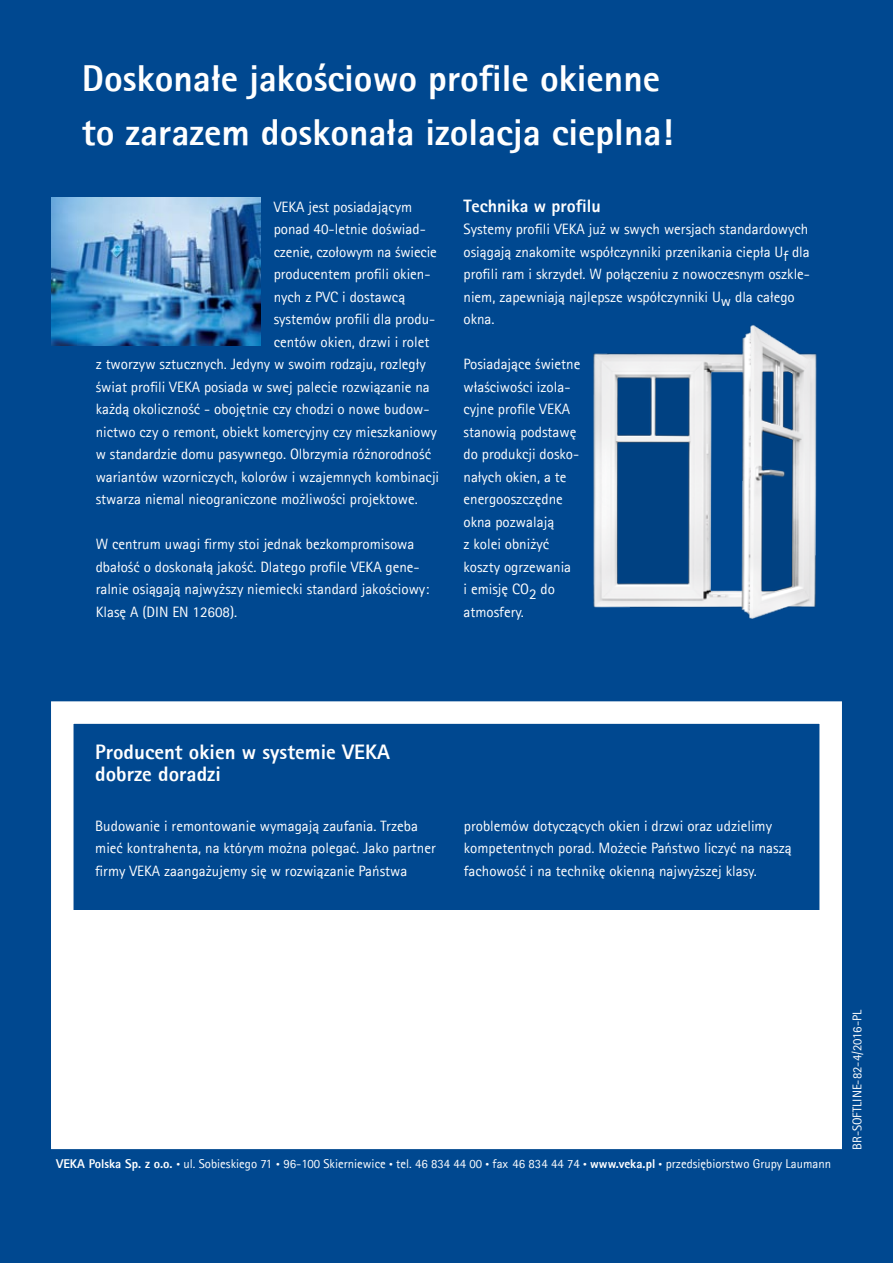
<style>
.page{position:relative;width:893px;height:1263px;background:#004890}
.page>*{position:absolute;margin:0;border:0;box-sizing:border-box;transform-origin:0 0}
.t1{font:800 37.5px/54px "Rotis Sans Serif Pl";color:#fff}
.t2{font:800 21px/22.5px "Rotis Sans Serif Pl";color:#fff}
.t3{font:800 18px "Rotis Sans Serif Pl";color:#fff}
.t4{font:15px/22.5px "Rotis Sans Serif Pl";color:#fff}
.t5{font:12.75px "Rotis Sans Serif Pl";color:#fff}
.s1{font-weight:800}
.s2{font-size:7.5px}
</style>
<div class="page">
<div style="left:51px;top:910px;width:791px;height:236px;background:#fff"></div>
<div style="left:51px;top:701px;width:791px;height:448px;border:22px solid #fff"></div>
<img style="left:51px;top:198px;width:210px;height:147px">
<img style="left:593px;top:324px;width:224px;height:295px">
<h1 class="t1" style="left:82px;top:51px;width:593px">Doskonałe jakościowo profile okienne to zarazem doskonała izolacja cieplna!</h1>
<p class="t4" style="left:274px;top:195px;width:140px">VEKA jest posiadającym</p>
<p class="t4" style="left:274px;top:218px;width:154px">ponad 40-letnie doświad-</p>
<p class="t4" style="left:274px;top:240px;width:165px">czenie, czołowym na świecie</p>
<p class="t4" style="left:274px;top:263px;width:158px">producentem profili okien-</p>
<p class="t4" style="left:274px;top:285px;width:133px">nych z PVC i dostawcą</p>
<p class="t4" style="left:274px;top:308px;width:163px">systemów profili dla produ-</p>
<p class="t4" style="left:274px;top:330px;width:157px">centów okien, drzwi i rolet</p>
<p class="t4" style="left:96px;top:353px;width:332px">z tworzyw sztucznych. Jedyny w swoim rodzaju, rozległy</p>
<p class="t4" style="left:96px;top:375px;width:336px">świat profili VEKA posiada w swej palecie rozwiązanie na</p>
<p class="t4" style="left:96px;top:398px;width:335px">każdą okoliczność - obojętnie czy chodzi o nowe budow-</p>
<p class="t4" style="left:96px;top:420px;width:343px">nictwo czy o remont, obiekt komercyjny czy mieszkaniowy</p>
<p class="t4" style="left:96px;top:443px;width:337px">w standardzie domu pasywnego. Olbrzymia różnorodność</p>
<p class="t4" style="left:96px;top:465px;width:345px">wariantów wzorniczych, kolorów i wzajemnych kombinacji</p>
<p class="t4" style="left:96px;top:488px;width:324px">stwarza niemal nieograniczone możliwości projektowe.</p>
<p class="t4" style="left:96px;top:533px;width:335px">W centrum uwagi firmy stoi jednak bezkompromisowa dbałość o doskonałą jakość. Dlatego profile VEKA gene&shy;ralnie osiągają najwyższy niemiecki standard jakościowy:<br>Klasę A (DIN EN 12608).</p>
<p class="t3" style="left:463px;top:194px;width:139px">Technika w profilu</p>
<p class="t4" style="left:463px;top:218px;width:348px">Systemy profili VEKA już w swych wersjach standardowych osiągają znakomite współczynniki przenikania ciepła Uf dla profili ram i skrzydeł. W połączeniu z nowoczesnym oszkle&shy;niem, zapewniają najlepsze współczynniki Uw dla całego okna.</p>
<p class="t4" style="left:463px;top:353px;width:118px">Posiadające świetne właściwości izola&shy;cyjne profile VEKA stanowią podstawę do produkcji dosko&shy;nałych okien, a te energooszczędne okna pozwalają<br>z kolei obniżyć koszty ogrzewania<br>i emisję CO2 do atmosfery.</p>
<h2 class="t2" style="left:95px;top:740px;width:296px">Producent okien w systemie VEKA dobrze doradzi</h2>
<p class="t4" style="left:95px;top:814px;width:342px">Budowanie i remontowanie wymagają zaufania. Trzeba mieć kontrahenta, na którym można polegać. Jako partner firmy VEKA zaangażujemy się w rozwiązanie Państwa</p>
<p class="t4" style="left:464px;top:814px;width:329px">problemów dotyczących okien i drzwi oraz udzielimy kompetentnych porad. Możecie Państwo liczyć na naszą fachowość i na technikę okienną najwyższej klasy.</p>
<p class="t5" style="left:56px;top:1156px;width:777px"><span class="s1">VEKA Polska Sp. z o.o.</span> <span class="s2">•</span> ul. Sobieskiego 71 <span class="s2">•</span> 96-100 Skierniewice <span class="s2">•</span> tel. 46 834 44 00 <span class="s2">•</span> fax 46 834 44 74 <span class="s2">•</span> <span class="s1">www.veka.pl</span> <span class="s2">•</span> przedsiębiorstwo Grupy Laumann</p>
<p class="t5" style="left:849px;top:1150px;width:142px;rotate:-90deg">BR-SOFTLINE-82-4/2016-PL</p>
</div>
